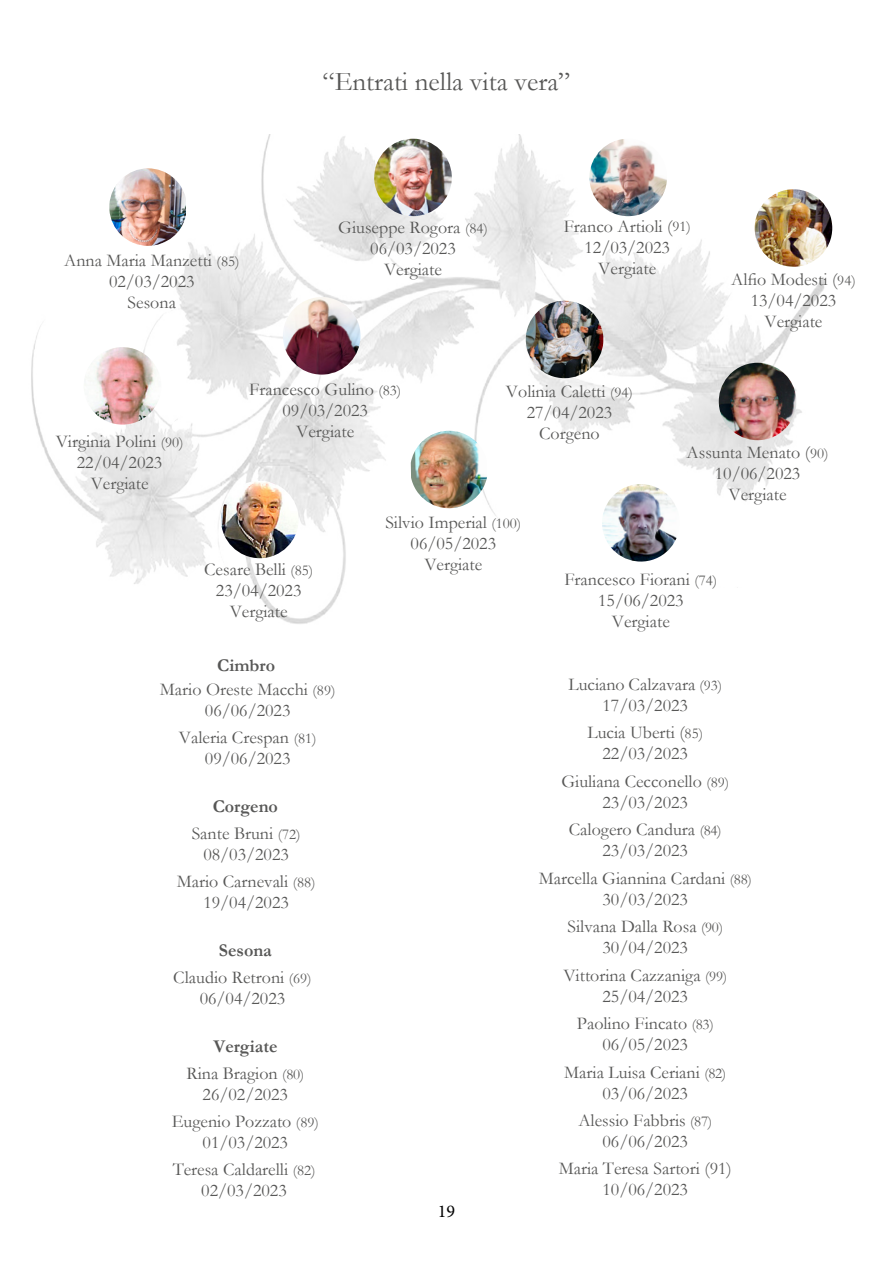
<style>
.page{position:relative;width:893px;height:1263px;background:#fff}
.page>*{position:absolute;margin:0;border:0;box-sizing:border-box;transform-origin:0 0}
.t1{font:27px "Garamond";color:#575756}
.t2{font:18px/21px "Garamond";color:#575756;text-align:center}
.t3{font:700 18px "Garamond";color:#575756}
.t4{font:18px "Minion Pro";color:#000}
.s1{font-size:15px}
</style>
<div class="page">
<img style="left:31px;top:135px;width:802px;height:489px">
<div style="left:636px;top:588px;width:234px;height:44px;background:#fff"></div>
<img style="left:221px;top:481px;width:78px;height:77px;border-radius:39px">
<img style="left:411px;top:431px;width:76px;height:82px">
<img style="left:718px;top:363px;width:78px;height:82px">
<img style="left:598px;top:484px;width:86px;height:82px">
<img style="left:755px;top:189px;width:77px;height:78px;border-radius:39px">
<img style="left:526px;top:301px;width:77px;height:77px;border-radius:38px">
<img style="left:374px;top:139px;width:78px;height:77px;border-radius:38px">
<img style="left:589px;top:139px;width:78px;height:77px;border-radius:39px">
<img style="left:109px;top:168px;width:77px;height:78px">
<img style="left:283px;top:297px;width:77px;height:78px">
<img style="left:84px;top:347px;width:77px;height:78px;border-radius:39px">
<h1 class="t1" style="left:323px;top:64px;width:249px">“Entrati nella vita vera”</h1>
<p class="t2" style="left:64px;top:250px;width:177px">Anna Maria Manzetti <span class="s1">(85)<br></span>02/03/2023<br>Sesona</p>
<p class="t2" style="left:338px;top:216px;width:151px">Giuseppe Rogora <span class="s1">(84)<br></span>06/03/2023<br>Vergiate</p>
<p class="t2" style="left:564px;top:215px;width:128px">Franco Artioli (<span class="s1">91)<br></span>12/03/2023<br>Vergiate</p>
<p class="t2" style="left:731px;top:268px;width:126px">Alfio Modesti (<span class="s1">94)<br></span>13/04/2023<br>Vergiate</p>
<p class="t2" style="left:56px;top:430px;width:129px">Virginia Polini <span class="s1">(90)<br></span>22/04/2023<br>Vergiate</p>
<p class="t2" style="left:249px;top:378px;width:154px">Francesco Gulino <span class="s1">(83)<br></span>09/03/2023<br>Vergiate</p>
<p class="t2" style="left:506px;top:381px;width:129px">Volinia Caletti <span class="s1">(94)<br></span>27/04/2023<br>Corgeno</p>
<p class="t2" style="left:687px;top:441px;width:143px">Assunta Menato (<span class="s1">90)<br></span>10/06/2023<br>Vergiate</p>
<p class="t2" style="left:204px;top:559px;width:111px">Cesare Belli <span class="s1">(85)<br></span>23/04/2023<br>Vergiate</p>
<p class="t3" style="left:217px;top:653px;width:59px">Cimbro</p>
<p class="t2" style="left:385px;top:512px;width:137px">Silvio Imperial <span class="s1">(100)<br></span>06/05/2023<br>Vergiate</p>
<p class="t2" style="left:564px;top:568px;width:154px">Francesco Fiorani <span class="s1">(74)<br></span>15/06/2023<br>Vergiate</p>
<p class="t2" style="left:160px;top:678px;width:177px">Mario Oreste Macchi <span class="s1">(89)<br></span>06/06/2023</p>
<p class="t2" style="left:568px;top:673px;width:155px">Luciano Calzavara <span class="s1">(93)<br></span>17/03/2023</p>
<p class="t2" style="left:179px;top:726px;width:139px">Valeria Crespan <span class="s1">(81)<br></span>09/06/2023</p>
<p class="t2" style="left:587px;top:722px;width:117px">Lucia Uberti (<span class="s1">85)<br></span>22/03/2023</p>
<p class="t2" style="left:561px;top:770px;width:169px">Giuliana Cecconello <span class="s1">(89)<br></span>23/03/2023</p>
<p class="t3" style="left:213px;top:794px;width:67px">Corgeno</p>
<p class="t2" style="left:192px;top:822px;width:110px">Sante Bruni <span class="s1">(72)<br></span>08/03/2023</p>
<p class="t2" style="left:177px;top:870px;width:140px">Mario Carnevali <span class="s1">(88)<br></span>19/04/2023</p>
<p class="t3" style="left:219px;top:938px;width:55px">Sesona</p>
<p class="t2" style="left:173px;top:966px;width:140px">Claudio Retroni <span class="s1">(69)<br></span>06/04/2023</p>
<p class="t3" style="left:213px;top:1034px;width:66px">Vergiate</p>
<p class="t2" style="left:186px;top:1062px;width:119px">Rina Bragion <span class="s1">(80)<br></span>26/02/2023</p>
<p class="t2" style="left:172px;top:1110px;width:148px">Eugenio Pozzato <span class="s1">(89)<br></span>01/03/2023</p>
<p class="t2" style="left:173px;top:1158px;width:144px">Teresa Caldarelli <span class="s1">(82)<br></span>02/03/2023</p>
<p class="t4" style="left:438px;top:1199px;width:19px">19</p>
<p class="t2" style="left:569px;top:819px;width:154px">Calogero Candura <span class="s1">(84)<br></span>23/03/2023</p>
<p class="t2" style="left:539px;top:867px;width:214px">Marcella Giannina Cardani <span class="s1">(88)<br></span>30/03/2023</p>
<p class="t2" style="left:567px;top:916px;width:157px">Silvana Dalla Rosa <span class="s1">(90)<br></span>30/04/2023</p>
<p class="t2" style="left:563px;top:964px;width:165px">Vittorina Cazzaniga <span class="s1">(99)<br></span>25/04/2023</p>
<p class="t2" style="left:577px;top:1013px;width:138px">Paolino Fincato <span class="s1">(83)<br></span>06/05/2023</p>
<p class="t2" style="left:564px;top:1061px;width:163px">Maria Luisa Ceriani <span class="s1">(82)<br></span>03/06/2023</p>
<p class="t2" style="left:578px;top:1109px;width:135px">Alessio Fabbris <span class="s1">(87)<br></span>06/06/2023</p>
<p class="t2" style="left:559px;top:1157px;width:175px">Maria Teresa Sartori (91)<br>10/06/2023</p>
</div>
